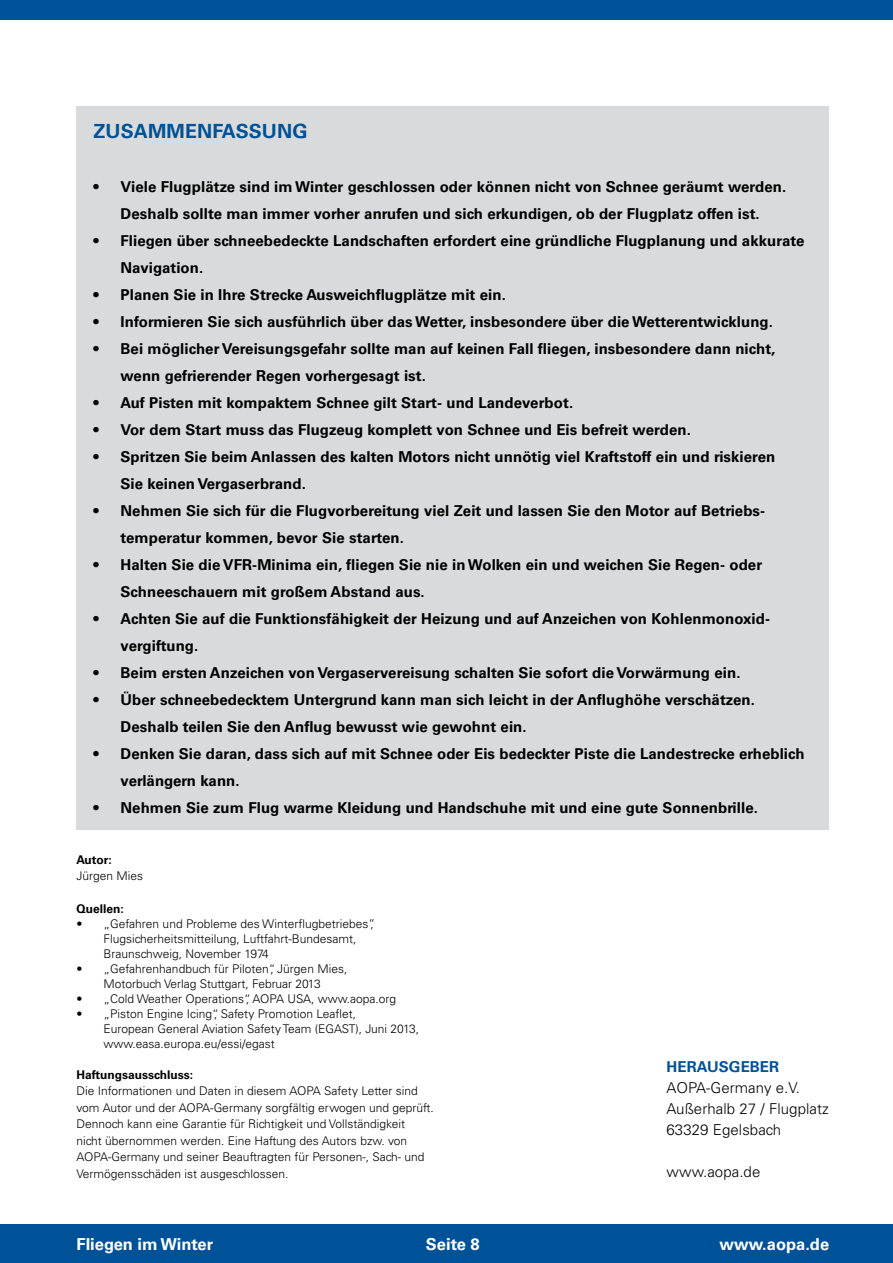
<style>
.page{position:relative;width:893px;height:1263px;background:#fff}
.page>*{position:absolute;margin:0;border:0;box-sizing:border-box;transform-origin:0 0}
.t1{font:700 19.5px "Univers LT";letter-spacing:.005em;color:#005298}
.t2{font:700 16.5px "Univers LT";color:#fff}
.t3{font:700 15px/27px "Univers LT";letter-spacing:.005em;color:#000}
.t4{font:300 15px/21px "Univers LT";letter-spacing:.005em;color:#000}
.t5{font:700 15px "Univers LT";letter-spacing:.07em;color:#005298}
.t6{font:300 12px/16.5px "Univers LT";color:#000}
.t7{font:700 12px "Univers LT";color:#000}
</style>
<div class="page">
<div style="left:0;top:1224px;width:893px;height:39px;background:#005298"></div>
<div style="left:0;top:0;width:893px;height:20px;background:#005298"></div>
<div style="left:77px;top:106px;width:752px;height:724px;background:#d9dadb"></div>
<h1 class="t1" style="left:94px;top:120px;width:57px">ZUSAMME</h1>
<h1 class="t1" style="left:197px;top:120px;width:110px">NFASSUNG</h1>
<p class="t3" style="left:94px;top:173px;width:694px;text-align:center">• Viele Flugplätze sind im Winter geschlossen oder können nicht von Schnee geräumt werden.<br>Deshalb sollte man immer vorher anrufen und sich erkundigen, ob der Flugplatz offen ist.</p>
<p class="t3" style="left:121px;top:227px;width:685px;text-indent:-27px">• Fliegen über schneebedeckte Landschaften erfordert eine gründliche Flugplanung und akkurate<br>Navigation.</p>
<p class="t3" style="left:94px;top:281px;width:414px">• Planen Sie in Ihre Strecke Ausweichflugplätze mit ein.</p>
<p class="t3" style="left:94px;top:308px;width:681px">• Informieren Sie sich ausführlich über das Wetter, insbesondere über die Wetterentwicklung.</p>
<p class="t3" style="left:121px;top:335px;width:656px;text-indent:-27px">• Bei möglicher Vereisungsgefahr sollte man auf keinen Fall fliegen, insbesondere dann nicht, wenn gefrierender Regen vorhergesagt ist.</p>
<p class="t3" style="left:94px;top:389px;width:481px">• Auf Pisten mit kompaktem Schnee gilt Start- und Landeverbot.</p>
<p class="t3" style="left:94px;top:416px;width:599px">• Vor dem Start muss das Flugzeug komplett von Schnee und Eis befreit werden.</p>
<p class="t3" style="left:121px;top:443px;width:656px;text-indent:-27px">• Spritzen Sie beim Anlassen des kalten Motors nicht unnötig viel Kraftstoff ein und riskieren<br>Sie keinen Vergaserbrand.</p>
<p class="t3" style="left:121px;top:497px;width:646px;text-indent:-27px">• Nehmen Sie sich für die Flugvorbereitung viel Zeit und lassen Sie den Motor auf Betriebs&shy;temperatur kommen, bevor Sie starten.</p>
<p class="t3" style="left:121px;top:551px;width:643px;text-indent:-27px">• Halten Sie die VFR-Minima ein, fliegen Sie nie in Wolken ein und weichen Sie Regen- oder<br>Schneeschauern mit großem Abstand aus.</p>
<p class="t3" style="left:121px;top:605px;width:651px;text-indent:-27px">• Achten Sie auf die Funktionsfähigkeit der Heizung und auf Anzeichen von Kohlenmonoxid&shy;vergiftung.</p>
<p class="t3" style="left:94px;top:659px;width:648px">• Beim ersten Anzeichen von Vergaservereisung schalten Sie sofort die Vorwärmung ein.</p>
<p class="t3" style="left:121px;top:686px;width:636px;text-indent:-27px">• Über schneebedecktem Untergrund kann man sich leicht in der Anflughöhe verschätzen.<br>Deshalb teilen Sie den Anflug bewusst wie gewohnt ein.</p>
<p class="t3" style="left:121px;top:740px;width:685px;text-indent:-27px">• Denken Sie daran, dass sich auf mit Schnee oder Eis bedeckter Piste die Landestrecke erheblich verlängern kann.</p>
<p class="t3" style="left:94px;top:794px;width:666px">• Nehmen Sie zum Flug warme Kleidung und Handschuhe mit und eine gute Sonnenbrille.</p>
<p class="t7" style="left:77px;top:852px;width:37px">Autor:</p>
<p class="t6" style="left:77px;top:868px;width:68px">Jürgen Mies</p>
<p class="t7" style="left:77px;top:902px;width:49px">Quellen:</p>
<p class="t6" style="left:104px;top:917px;width:273px;line-height:15px;text-indent:-27px">• „Gefahren und Probleme des Winterflugbetriebes”,<br>Flugsicherheitsmitteilung, Luftfahrt-Bundesamt,<br>Braunschweig, November 1974</p>
<p class="t6" style="left:77px;top:962px;width:272px;line-height:15px;text-align:center">• „Gefahrenhandbuch für Piloten“, Jürgen Mies,<br>Motorbuch Verlag Stuttgart, Februar 2013</p>
<p class="t6" style="left:77px;top:991px;width:321px">• „Cold Weather Operations“, AOPA USA, www.aopa.org</p>
<p class="t6" style="left:104px;top:1007px;width:317px;line-height:15px;text-indent:-27px">• „Piston Engine Icing“, Safety Promotion Leaflet,<br>European General Aviation Safety Team (EGAST), Juni 2013, www.easa.europa.eu/essi/egast</p>
<p class="t7" style="left:77px;top:1067px;width:118px">Haftungsausschluss:</p>
<p class="t6" style="left:77px;top:1083px;width:359px">Die Informationen und Daten in diesem AOPA Safety Letter sind vom Autor und der AOPA-Germany sorgfältig erwogen und geprüft.<br>Dennoch kann eine Garantie für Richtigkeit und Vollständigkeit<br>nicht übernommen werden. Eine Haftung des Autors bzw. von AOPA-Germany und seiner Beauftragten für Personen-, Sach- und Vermögensschäden ist ausgeschlossen.</p>
<p class="t5" style="left:666px;top:1058px;width:114px">Herausgeber</p>
<p class="t4" style="left:666px;top:1077px;width:164px">AOPA-Germany e.V.<br>Außerhalb 27 / Flugplatz<br>63329 Egelsbach</p>
<p class="t4" style="left:666px;top:1161px;width:95px">www.aopa.de</p>
<p class="t2" style="left:77px;top:1234px;width:138px">Fliegen im Winter</p>
<p class="t2" style="left:426px;top:1234px;width:55px">Seite 8</p>
<p class="t2" style="left:720px;top:1234px;width:111px">www.aopa.de</p>
</div>
